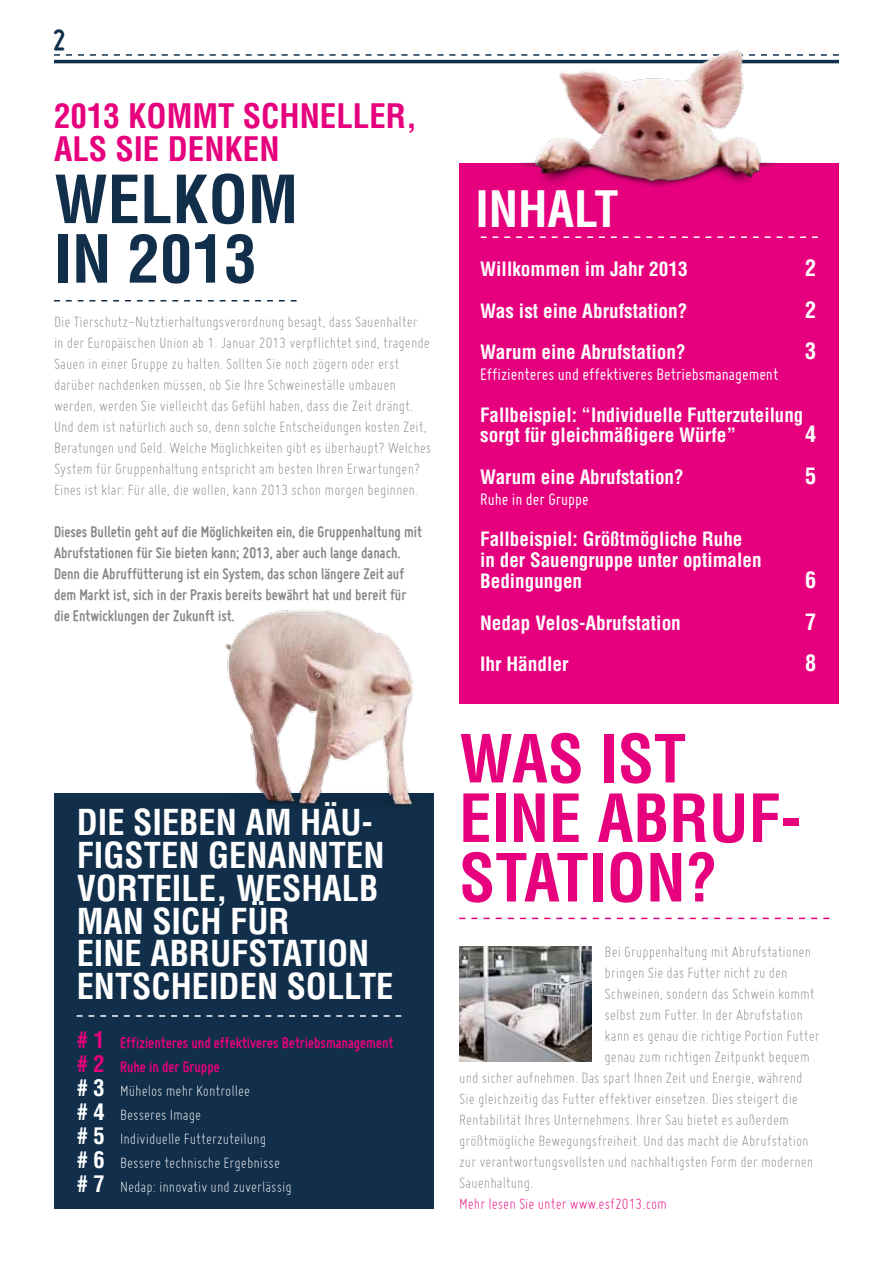
<style>
.page{position:relative;width:893px;height:1263px;background:#fff}
.page>*{position:absolute;margin:0;border:0;box-sizing:border-box;transform-origin:0 0}
.t1{font:700 condensed 64.65px/59.6px "Helvetica LT Std";color:#e6007d}
.t2{font:700 condensed 64.65px/59.6px "Helvetica LT Std";color:#112f4a}
.t3{font:700 condensed 49.05px "Helvetica LT Std";color:#fff}
.t4{font:700 condensed 34.8px/32.7px "Helvetica LT Std";color:#fff}
.t5{font:700 condensed 33px/33px "Helvetica LT Std";color:#e6007d}
.t6{font:700 31.65px "Miso";color:#112f4a}
.t7{font:700 condensed 22.35px "Helvetica LT Std";color:#fff}
.t8{font:700 condensed 19.35px/20.9px "Helvetica LT Std";color:#fff}
.t9{font:18px "Miso";color:#fff}
.t10{font:300 16.5px/21px "Miso";color:#878787}
.t11{font:700 16.5px/21px "Miso";color:#878787}
.t12{font:300 16.5px/24px "Miso";color:#fff}
.t13{font:300 16.5px "Miso";color:#e6007d}
.s1{font-family:"Helvetica LT Std";font-weight:700;font-stretch:condensed;font-size:22.5px;color:#e6007d}
.s2{font-weight:700;color:#e6007d}
.s3{font-family:"Helvetica LT Std";font-weight:700;font-stretch:condensed;font-size:22.5px}
</style>
<div class="page">
<div style="left:54px;top:794px;width:380px;height:415px;background:#112f4a"></div>
<svg style="left:459px;top:918px;width:370px;height:1px"></svg>
<hr style="left:54px;top:60px;width:785px;height:3px;background:#112f4a">
<svg style="left:54px;top:54px;width:785px;height:2px"></svg>
<div style="left:459px;top:164px;width:380px;height:540px;background:#e6007d"></div>
<svg style="left:481px;top:236px;width:337px;height:2px"></svg>
<img style="left:459px;top:946px;width:133px;height:115px">
<svg style="left:77px;top:1015px;width:324px;height:2px"></svg>
<img style="left:506px;top:50px;width:298px;height:137px">
<svg style="left:54px;top:300px;width:243px;height:1px"></svg>
<img style="left:191px;top:609px;width:243px;height:197px">
<h3 class="t6" style="left:53px;top:22px;width:15px">2</h3>
<h3 class="t5" style="left:54px;top:99px;width:365px">2013 KOMMT SCHNELLER,<br>ALS SIE DENKEN</h3>
<h1 class="t2" style="left:54px;top:169px;width:246px">Welkom in 2013</h1>
<p class="t10" style="left:54px;top:311px;width:379px">Die Tierschutz-Nutztierhaltungsverordnung besagt, dass Sauenhalter in der Europäischen Union ab 1. Januar 2013 verpflichtet sind, tragende Sauen in einer Gruppe zu halten. Sollten Sie noch zögern oder erst darüber nachdenken müssen, ob Sie Ihre Schweineställe umbauen werden, werden Sie vielleicht das Gefühl haben, dass die Zeit drängt.<br>Und dem ist natürlich auch so, denn solche Entscheidungen kosten Zeit, Beratungen und Geld. Welche Möglichkeiten gibt es überhaupt? Welches System für Gruppenhaltung entspricht am besten Ihren Erwartungen?<br>Eines ist klar: Für alle, die wollen, kann 2013 schon morgen beginnen.</p>
<p class="t11" style="left:54px;top:521px;width:369px">Dieses Bulletin geht auf die Möglichkeiten ein, die Gruppenhaltung mit Abrufstationen für Sie bieten kann; 2013, aber auch lange danach.<br>Denn die Abruffütterung ist ein System, das schon längere Zeit auf dem Markt ist, sich in der Praxis bereits bewährt hat und bereit für die Entwicklungen der Zukunft ist.</p>
<h3 class="t4" style="left:77px;top:806px;width:75px">Die sieben</h3>
<h3 class="t4" style="left:245px;top:806px;width:129px">am häu-</h3>
<h3 class="t4" style="left:77px;top:839px;width:67px">figsten</h3>
<h3 class="t4" style="left:208px;top:839px;width:41px">genannten</h3>
<h3 class="t4" style="left:77px;top:872px;width:18px">Vortei</h3>
<h3 class="t4" style="left:182px;top:872px;width:77px">le, wes</h3>
<h3 class="t4" style="left:301px;top:872px;width:74px">halb</h3>
<h3 class="t4" style="left:77px;top:904px;width:205px">man sich für eine</h3>
<h3 class="t4" style="left:151px;top:937px;width:38px">Abrufstation</h3>
<h3 class="t4" style="left:77px;top:970px;width:19px">ents</h3>
<h3 class="t4" style="left:151px;top:970px;width:225px">cheiden sollte</h3>
<p class="t12" style="left:77px;top:1030px;width:318px"><span class="s1"># 1</span> <span class="s2">Effizienteres und effektiveres Betriebsmanagement </span><span class="s1"># 2</span> <span class="s2">Ruhe in der Gruppe<br></span><span class="s3"># 3</span> Mühelos mehr Kontrollee<br><span class="s3"># 4</span> Besseres Image<br><span class="s3"># 5</span> Individuelle Futterzuteilung<br><span class="s3"># 6</span> Bessere technische Ergebnisse<br><span class="s3"># 7</span> Nedap: innovativ und zuverlässig</p>
<h2 class="t3" style="left:475px;top:178px;width:134px">Inhalt</h2>
<p class="t8" style="left:480px;top:258px;width:209px">Willkommen im Jahr 2013</p>
<h3 class="t7" style="left:805px;top:254px;width:13px">2</h3>
<p class="t8" style="left:480px;top:300px;width:209px">Was ist eine Abrufstation?</p>
<h3 class="t7" style="left:805px;top:295px;width:13px">2</h3>
<p class="t8" style="left:480px;top:342px;width:207px">Warum eine Abrufstation?</p>
<h3 class="t7" style="left:805px;top:337px;width:13px">3</h3>
<p class="t9" style="left:480px;top:364px;width:300px">Effizienteres und effektiveres Betriebsmanagement</p>
<p class="t8" style="left:480px;top:404px;width:325px">Fallbeispiel: “Individuelle Futterzuteilung sorgt für gleichmäßigere Würfe”</p>
<h3 class="t7" style="left:805px;top:420px;width:13px">4</h3>
<p class="t8" style="left:480px;top:466px;width:205px">Warum eine Abrufstation?</p>
<h3 class="t7" style="left:805px;top:462px;width:13px">5</h3>
<p class="t9" style="left:480px;top:489px;width:110px">Ruhe in der Gruppe</p>
<p class="t8" style="left:480px;top:529px;width:283px">Fallbeispiel: Größtmögliche Ruhe in der Sauengruppe unter optimalen<br>Bedingungen</p>
<h3 class="t7" style="left:805px;top:566px;width:13px">6</h3>
<p class="t8" style="left:480px;top:612px;width:202px">Nedap Velos-Abrufstation</p>
<h3 class="t7" style="left:805px;top:607px;width:13px">7</h3>
<p class="t8" style="left:480px;top:653px;width:90px">Ihr Händler</p>
<h3 class="t7" style="left:805px;top:649px;width:13px">8</h3>
<h1 class="t1" style="left:459px;top:729px;width:344px">WAS IST<br>EINE ABRUF-<br>STATION?</h1>
<p class="t10" style="left:605px;top:941px;width:208px">Bei Gruppenhaltung mit Abrufstationen</p>
<p class="t10" style="left:605px;top:962px;width:185px">bringen Sie das Futter nicht zu den</p>
<p class="t10" style="left:605px;top:983px;width:212px">Schweinen, sondern das Schwein kommt</p>
<p class="t10" style="left:605px;top:1004px;width:200px">selbst zum Futter. In der Abrufstation</p>
<p class="t10" style="left:605px;top:1025px;width:217px">kann es genau die richtige Portion Futter</p>
<p class="t10" style="left:605px;top:1046px;width:207px">genau zum richtigen Zeitpunkt bequem</p>
<p class="t10" style="left:459px;top:1067px;width:345px">und sicher aufnehmen. Das spart Ihnen Zeit und Energie, während</p>
<p class="t10" style="left:459px;top:1088px;width:340px">Sie gleichzeitig das Futter effektiver einsetzen. Dies steigert die</p>
<p class="t10" style="left:459px;top:1109px;width:331px">Rentabilität Ihres Unternehmens. Ihrer Sau bietet es außerdem</p>
<p class="t10" style="left:459px;top:1130px;width:351px">größtmögliche Bewegungsfreiheit. Und das macht die Abrufstation</p>
<p class="t10" style="left:459px;top:1151px;width:356px">zur verantwortungsvollsten und nachhaltigsten Form der modernen</p>
<p class="t10" style="left:459px;top:1172px;width:76px">Sauenhaltung.</p>
<p class="t13" style="left:459px;top:1194px;width:209px">Mehr lesen Sie unter www.esf2013.com</p>
</div>
